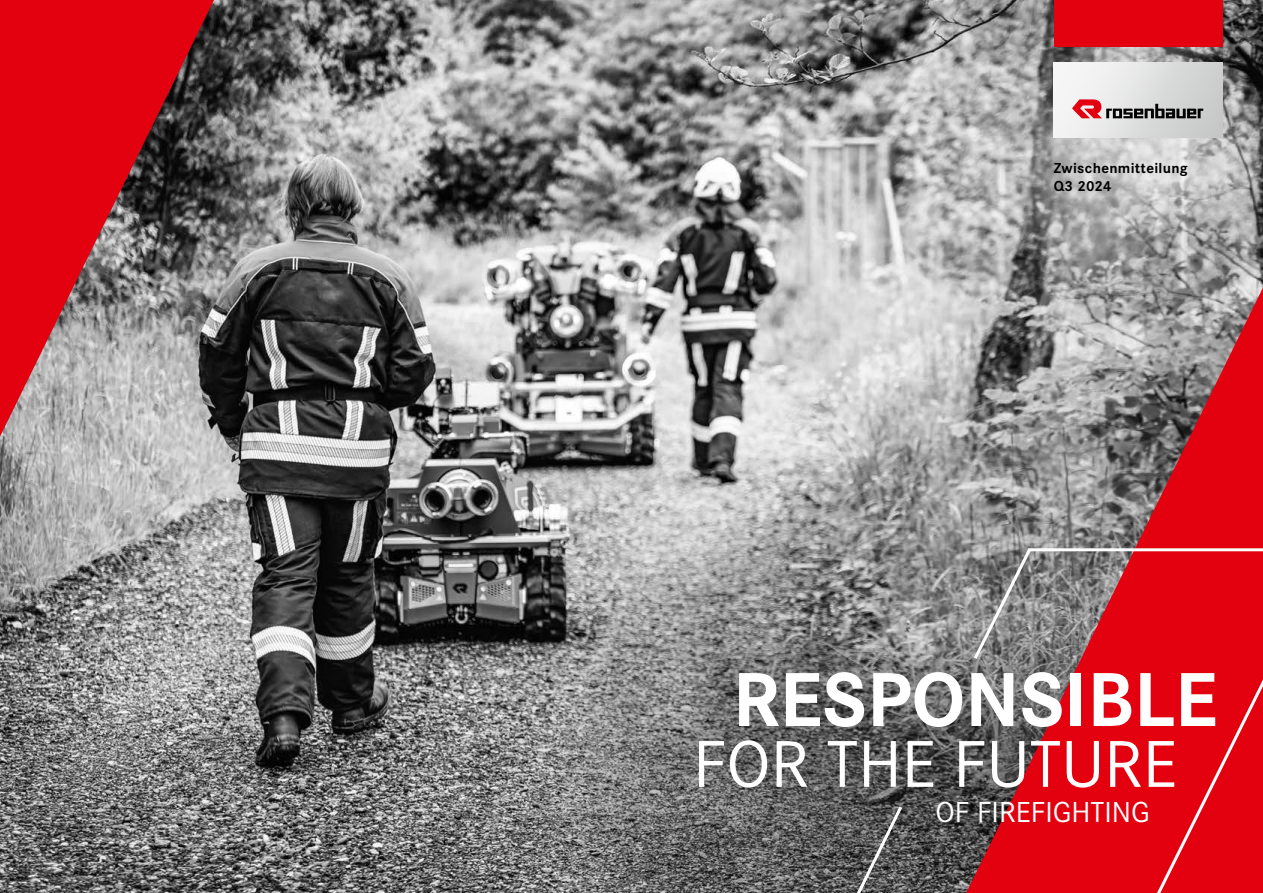
<style>
.page{position:relative;width:1263px;height:893px;background:#fff}
.page>*{position:absolute;margin:0;border:0;box-sizing:border-box;transform-origin:0 0}
.t1{font:700 79.35px "Corporate S";color:#fff}
.t2{font:68.55px "Corporate S";color:#fff}
.t3{font:30px "Corporate S";color:#fff}
.t4{font:700 15px/18px "Corporate S";letter-spacing:.02em;color:#000}
</style>
<div class="page">
<img style="left:0;top:0;width:1263px;height:893px">
<div style="left:1054px;top:62px;width:168px;height:75px;background:linear-gradient(to right,#f9f8f8,#c8c8c9)"></div>
<svg style="left:1072px;top:99px;width:131px;height:19px;background:#a88689"></svg>
<div style="left:1054px;top:0;width:168px;height:47px;background:#e3000f"></div>
<svg style="left:801px;top:547px;width:462px;height:346px;background:#a33b42"></svg>
<p class="t4" style="left:1054px;top:158px;width:135px">Zwischenmitteilung<br>Q3 2024</p>
<h1 class="t1" style="left:733px;top:645px;width:486px">RESPONSIBLE</h1>
<h2 class="t2" style="left:693px;top:719px;width:486px">FOR THE FUTURE</h2>
<h3 class="t3" style="left:935px;top:793px;width:216px">OF FIREFIGHTING</h3>
</div>
